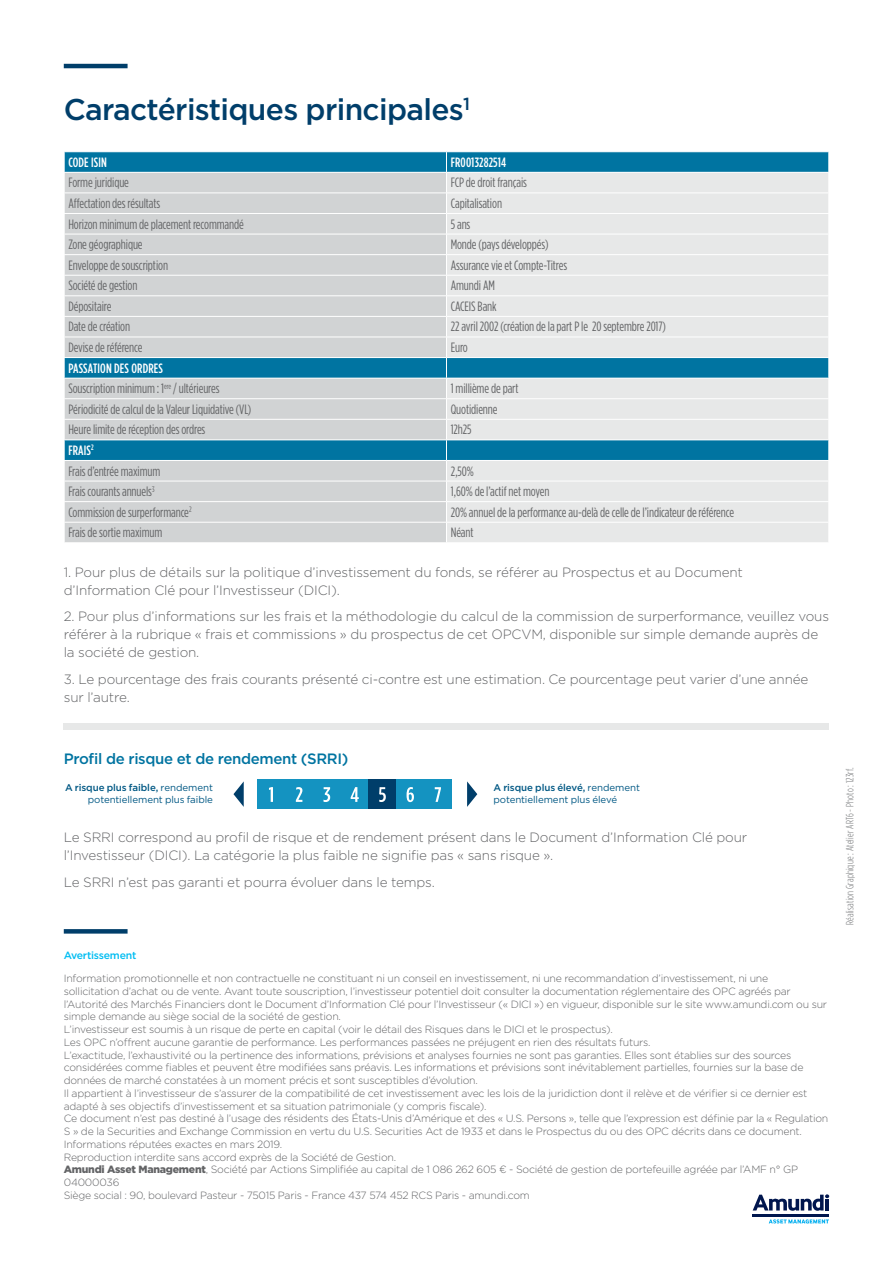
<style>
.page{position:relative;width:893px;height:1263px;background:#fff}
.page>*{position:absolute;margin:0;border:0;box-sizing:border-box;transform-origin:0 0}
.t1{font:500 30px "Gotham";letter-spacing:-.02em;color:#003e6a}
.t2{font:500 15px "Gotham";letter-spacing:-.02em;color:#0074a1}
.t3{font:13.5px/20.5px "Gotham Condensed";letter-spacing:-.005em;color:#636466}
.t4{font:300 13.5px/18px "Gotham";letter-spacing:-.01em;color:#636466}
.t5{font:500 13.5px "Gotham Condensed";letter-spacing:.015em;color:#fff}
.t6{font:300 10.5px/12.8px "Gotham";letter-spacing:-.02em;color:#636466}
.t7{font:300 10.5px "Gotham Condensed";letter-spacing:.015em;color:#6d6f71}
.t8{font:500 10.5px "Gotham";letter-spacing:-.02em;color:#00bdf2}
.t9{font:9.75px/12px "Gotham";letter-spacing:-.01em;color:#005884;text-align:right}
.s1{font-weight:500;color:#fff}
.s2{font-weight:500}
.s3{font-weight:900}
</style>
<div class="page">
<hr style="left:64px;top:64px;width:64px;height:4px;background:#003e6a">
<svg style="left:64px;top:929px;width:64px;height:4px"></svg>
<div style="left:64px;top:723px;width:765px;height:6px;background:#e7e8e8"></div>
<svg style="left:65px;top:152px;width:763px;height:20px;background:#0576a2"></svg>
<svg style="left:65px;top:173px;width:381px;height:369px;background:#bac8ce"></svg>
<svg style="left:447px;top:173px;width:381px;height:369px;background:#cddbe0"></svg>
<hr style="left:64px;top:193px;width:382px;height:1px;background:#fff">
<hr style="left:446px;top:193px;width:383px;height:1px;background:#fff">
<hr style="left:64px;top:213px;width:382px;height:1px;background:#fff">
<hr style="left:446px;top:213px;width:383px;height:1px;background:#fff">
<hr style="left:64px;top:234px;width:382px;height:1px;background:#fff">
<hr style="left:446px;top:234px;width:383px;height:1px;background:#fff">
<hr style="left:64px;top:254px;width:382px;height:1px;background:#fff">
<hr style="left:446px;top:254px;width:383px;height:1px;background:#fff">
<hr style="left:64px;top:275px;width:382px;height:1px;background:#fff">
<hr style="left:446px;top:275px;width:383px;height:1px;background:#fff">
<hr style="left:64px;top:295px;width:382px;height:1px;background:#fff">
<hr style="left:446px;top:295px;width:383px;height:1px;background:#fff">
<hr style="left:64px;top:316px;width:382px;height:1px;background:#fff">
<hr style="left:446px;top:316px;width:383px;height:1px;background:#fff">
<hr style="left:64px;top:337px;width:382px;height:1px;background:#fff">
<hr style="left:446px;top:337px;width:383px;height:1px;background:#fff">
<hr style="left:64px;top:357px;width:382px;height:1px;background:#fff">
<hr style="left:446px;top:357px;width:383px;height:1px;background:#fff">
<hr style="left:64px;top:378px;width:382px;height:1px;background:#fff">
<hr style="left:446px;top:378px;width:383px;height:1px;background:#fff">
<hr style="left:64px;top:398px;width:382px;height:1px;background:#fff">
<hr style="left:446px;top:398px;width:383px;height:1px;background:#fff">
<hr style="left:64px;top:419px;width:382px;height:1px;background:#fff">
<hr style="left:446px;top:419px;width:383px;height:1px;background:#fff">
<hr style="left:64px;top:439px;width:382px;height:1px;background:#fff">
<hr style="left:446px;top:439px;width:383px;height:1px;background:#fff">
<hr style="left:64px;top:460px;width:382px;height:1px;background:#fff">
<hr style="left:446px;top:460px;width:383px;height:1px;background:#fff">
<hr style="left:64px;top:481px;width:382px;height:1px;background:#fff">
<hr style="left:446px;top:481px;width:383px;height:1px;background:#fff">
<hr style="left:64px;top:501px;width:382px;height:1px;background:#fff">
<hr style="left:446px;top:501px;width:383px;height:1px;background:#fff">
<hr style="left:64px;top:522px;width:382px;height:1px;background:#fff">
<svg style="left:64px;top:152px;width:1px;height:390px"></svg>
<hr style="left:446px;top:522px;width:383px;height:1px;background:#fff">
<svg style="left:446px;top:152px;width:1px;height:309px"></svg>
<svg style="left:828px;top:152px;width:1px;height:308px"></svg>
<svg style="left:233px;top:781px;width:11px;height:26px"></svg>
<svg style="left:467px;top:781px;width:10px;height:26px"></svg>
<div style="left:257px;top:779px;width:195px;height:30px;background:#1493c1"></div>
<div style="left:369px;top:779px;width:27px;height:30px;background:#003e6a"></div>
<svg style="left:269px;top:787px;width:4px;height:15px"></svg>
<svg style="left:296px;top:787px;width:6px;height:15px"></svg>
<svg style="left:323px;top:787px;width:7px;height:15px"></svg>
<svg style="left:351px;top:787px;width:8px;height:15px"></svg>
<svg style="left:379px;top:787px;width:7px;height:15px"></svg>
<svg style="left:407px;top:787px;width:7px;height:15px"></svg>
<svg style="left:435px;top:787px;width:6px;height:15px"></svg>
<hr style="left:753px;top:1213px;width:76px;height:3px;background:#00164e">
<svg style="left:753px;top:1194px;width:76px;height:17px"></svg>
<hr style="left:825px;top:1199px;width:4px;height:11px;background:#00164e">
<svg style="left:769px;top:1219px;width:60px;height:5px"></svg>
<h1 class="t1" style="left:64px;top:89px;width:406px">Caractéristiques principales<sup>1</sup></h1>
<p class="t5" style="left:68px;top:154px;width:40px">CODE ISIN</p>
<p class="t5" style="left:451px;top:154px;width:57px">FR0013282514</p>
<p class="t3" style="left:68px;top:172px;width:62px">Forme juridique</p>
<p class="t3" style="left:451px;top:172px;width:78px">FCP de droit français</p>
<p class="t3" style="left:68px;top:193px;width:93px">Affectation des résultats</p>
<p class="t3" style="left:451px;top:193px;width:53px">Capitalisation</p>
<p class="t3" style="left:68px;top:213px;width:177px">Horizon minimum de placement recommandé</p>
<p class="t3" style="left:451px;top:213px;width:21px">5 ans</p>
<p class="t3" style="left:68px;top:234px;width:76px">Zone géographique</p>
<p class="t3" style="left:451px;top:234px;width:99px">Monde (pays développés)</p>
<p class="t3" style="left:68px;top:255px;width:101px">Enveloppe de souscription</p>
<p class="t3" style="left:451px;top:255px;width:118px">Assurance vie et Compte-Titres</p>
<p class="t3" style="left:68px;top:275px;width:71px">Société de gestion</p>
<p class="t3" style="left:451px;top:275px;width:46px">Amundi AM</p>
<p class="t3" style="left:68px;top:296px;width:45px">Dépositaire</p>
<p class="t3" style="left:451px;top:296px;width:48px">CACEIS Bank</p>
<p class="t3" style="left:68px;top:316px;width:63px">Date de création</p>
<p class="t3" style="left:451px;top:316px;width:217px">22 avril 2002 (création de la part P le 20 septembre 2017)</p>
<p class="t3" style="left:68px;top:337px;width:76px">Devise de référence</p>
<p class="t3" style="left:451px;top:337px;width:19px">Euro</p>
<p class="t3" style="left:68px;top:357px;width:153px"><span class="s1">PASSATION DES ORDRES<br></span>Souscription minimum : 1<sup>ere</sup> / ultérieures</p>
<p class="t3" style="left:451px;top:378px;width:69px">1 millième de part</p>
<p class="t3" style="left:68px;top:399px;width:184px">Périodicité de calcul de la Valeur Liquidative (VL)</p>
<p class="t3" style="left:451px;top:399px;width:48px">Quotidienne</p>
<p class="t3" style="left:68px;top:419px;width:138px">Heure limite de réception des ordres</p>
<p class="t3" style="left:451px;top:419px;width:22px">12h25</p>
<p class="t3" style="left:68px;top:440px;width:94px"><span class="s1">FRAIS</span><sup>2<br></sup>Frais d’entrée maximum</p>
<p class="t3" style="left:451px;top:460px;width:25px">2,50%</p>
<p class="t3" style="left:68px;top:481px;width:88px">Frais courants annuels<sup>3</sup></p>
<p class="t3" style="left:451px;top:481px;width:100px">1,60% de l’actif net moyen</p>
<p class="t3" style="left:68px;top:501px;width:125px">Commission de surperformance<sup>2</sup></p>
<p class="t3" style="left:451px;top:501px;width:285px">20% annuel de la performance au-delà de celle de l’indicateur de référence</p>
<p class="t3" style="left:68px;top:522px;width:96px">Frais de sortie maximum</p>
<p class="t3" style="left:451px;top:522px;width:24px">Néant</p>
<p class="t4" style="left:64px;top:562px;width:681px">1. Pour plus de détails sur la politique d’investissement du fonds, se référer au Prospectus et au Document d’Information Clé pour l’Investisseur (DICI).</p>
<p class="t4" style="left:64px;top:607px;width:767px">2. Pour plus d’informations sur les frais et la méthodologie du calcul de la commission de surperformance, veuillez vous référer à la rubrique « frais et commissions » du prospectus de cet OPCVM, disponible sur simple demande auprès de la société de gestion.</p>
<p class="t4" style="left:64px;top:669px;width:746px">3. Le pourcentage des frais courants présenté ci-contre est une estimation. Ce pourcentage peut varier d’une année sur l’autre.</p>
<h2 class="t2" style="left:64px;top:749px;width:286px">Profil de risque et de rendement (SRRI)</h2>
<p class="t9" style="left:65px;top:782px;width:149px"><span class="s2">A risque plus faible,</span> rendement potentiellement plus faible</p>
<p class="t9" style="left:493px;top:782px;width:148px;text-align:left"><span class="s2">A risque plus élevé,</span> rendement potentiellement plus élevé</p>
<p class="t4" style="left:64px;top:828px;width:685px">Le SRRI correspond au profil de risque et de rendement présent dans le Document d’Information Clé pour l’Investisseur (DICI). La catégorie la plus faible ne signifie pas « sans risque ».</p>
<p class="t4" style="left:64px;top:873px;width:373px">Le SRRI n’est pas garanti et pourra évoluer dans le temps.</p>
<p class="t8" style="left:64px;top:949px;width:74px">Avertissement</p>
<p class="t6" style="left:64px;top:972px;width:766px">Information promotionnelle et non contractuelle ne constituant ni un conseil en investissement, ni une recommandation d’investissement, ni une<br>sollicitation d’achat ou de vente. Avant toute souscription, l’investisseur potentiel doit consulter la documentation réglementaire des OPC agréés par l’Autorité des Marchés Financiers dont le Document d’Information Clé pour l’Investisseur (« DICI ») en vigueur, disponible sur le site www.amundi.com ou sur simple demande au siège social de la société de gestion.<br>L’investisseur est soumis à un risque de perte en capital (voir le détail des Risques dans le DICI et le prospectus).<br>Les OPC n’offrent aucune garantie de performance. Les performances passées ne préjugent en rien des résultats futurs.<br>L’exactitude, l’exhaustivité ou la pertinence des informations, prévisions et analyses fournies ne sont pas garanties. Elles sont établies sur des sources considérées comme fiables et peuvent être modifiées sans préavis. Les informations et prévisions sont inévitablement partielles, fournies sur la base de données de marché constatées à un moment précis et sont susceptibles d’évolution.<br>Il appartient à l’investisseur de s’assurer de la compatibilité de cet investissement avec les lois de la juridiction dont il relève et de vérifier si ce dernier est adapté à ses objectifs d’investissement et sa situation patrimoniale (y compris fiscale).<br>Ce document n’est pas destiné à l’usage des résidents des États-Unis d’Amérique et des « U.S. Persons », telle que l’expression est définie par la « Regulation S » de la Securities and Exchange Commission en vertu du U.S. Securities Act de 1933 et dans le Prospectus du ou des OPC décrits dans ce document.<br>Informations réputées exactes en mars 2019.<br>Reproduction interdite sans accord exprès de la Société de Gestion.<br><span class="s3">Amundi Asset Management</span>, Société par Actions Simplifiée au capital de 1 086 262 605 € - Société de gestion de portefeuille agréée par l’AMF n° GP 04000036<br>Siège social : 90, boulevard Pasteur - 75015 Paris - France 437 574 452 RCS Paris - amundi.com</p>
<p class="t7" style="left:844px;top:925px;width:159px;rotate:-90deg">Réalisation Graphique : Atelier ART6 - Photo : 123rf.</p>
</div>
